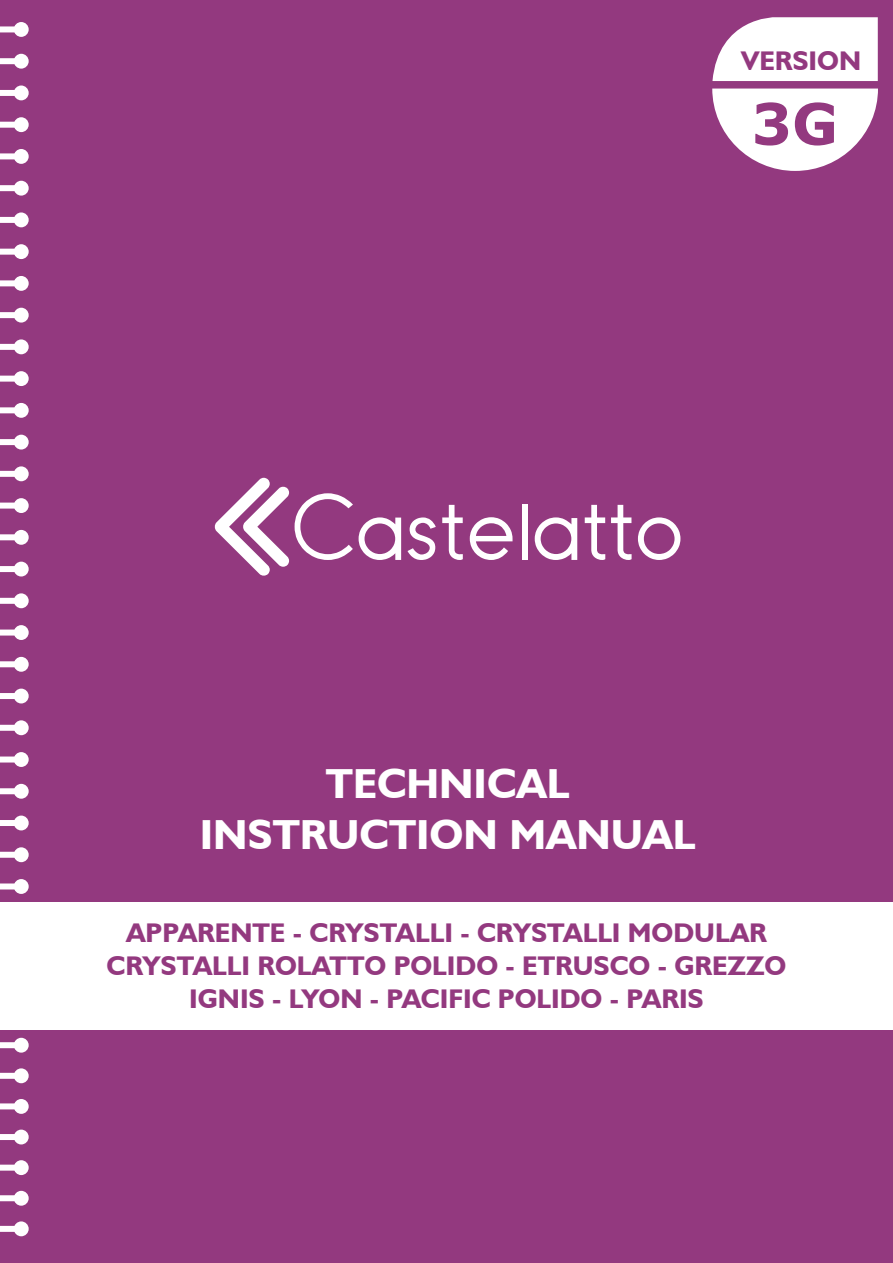
<style>
.page{position:relative;width:893px;height:1263px;background:#93397f}
.page>*{position:absolute;margin:0;border:0;box-sizing:border-box;transform-origin:0 0}
.t1{font:700 57px "Verdana";color:#93397f}
.t2{font:700 42px/50.4px "Humanist 521 BT";color:#fff;text-align:center}
.t3{font:700 27px "Humanist 521 BT";color:#93397f}
.t4{font:700 27px "Humanist 521 BT";letter-spacing:-.02em;color:#93397f}
</style>
<div class="page">
<div style="left:0;top:26px;width:17px;height:6px;background:#fff"></div>
<div style="left:14px;top:22px;width:15px;height:15px;background:#fff;border-radius:50%"></div>
<div style="left:0;top:280px;width:17px;height:6px;background:#fff"></div>
<div style="left:14px;top:276px;width:15px;height:15px;background:#fff;border-radius:50%"></div>
<div style="left:0;top:534px;width:17px;height:6px;background:#fff"></div>
<div style="left:14px;top:530px;width:15px;height:15px;background:#fff;border-radius:50%"></div>
<div style="left:0;top:153px;width:17px;height:6px;background:#fff"></div>
<div style="left:14px;top:149px;width:15px;height:15px;background:#fff;border-radius:50%"></div>
<div style="left:0;top:407px;width:17px;height:6px;background:#fff"></div>
<div style="left:14px;top:403px;width:15px;height:15px;background:#fff;border-radius:50%"></div>
<div style="left:0;top:661px;width:17px;height:6px;background:#fff"></div>
<div style="left:14px;top:657px;width:15px;height:15px;background:#fff;border-radius:50%"></div>
<div style="left:0;top:90px;width:17px;height:6px;background:#fff"></div>
<div style="left:14px;top:85px;width:15px;height:15px;background:#fff;border-radius:50%"></div>
<div style="left:0;top:344px;width:17px;height:6px;background:#fff"></div>
<div style="left:14px;top:339px;width:15px;height:15px;background:#fff;border-radius:50%"></div>
<div style="left:0;top:598px;width:17px;height:6px;background:#fff"></div>
<div style="left:14px;top:593px;width:15px;height:15px;background:#fff;border-radius:50%"></div>
<div style="left:0;top:217px;width:17px;height:6px;background:#fff"></div>
<div style="left:14px;top:212px;width:15px;height:15px;background:#fff;border-radius:50%"></div>
<div style="left:0;top:471px;width:17px;height:6px;background:#fff"></div>
<div style="left:14px;top:466px;width:15px;height:15px;background:#fff;border-radius:50%"></div>
<div style="left:0;top:725px;width:17px;height:6px;background:#fff"></div>
<div style="left:14px;top:720px;width:15px;height:15px;background:#fff;border-radius:50%"></div>
<div style="left:0;top:1042px;width:17px;height:6px;background:#fff"></div>
<div style="left:14px;top:1038px;width:15px;height:15px;background:#fff;border-radius:50%"></div>
<div style="left:0;top:820px;width:17px;height:6px;background:#fff"></div>
<div style="left:14px;top:815px;width:15px;height:15px;background:#fff;border-radius:50%"></div>
<div style="left:0;top:1134px;width:17px;height:6px;background:#fff"></div>
<div style="left:14px;top:1129px;width:15px;height:15px;background:#fff;border-radius:50%"></div>
<div style="left:0;top:58px;width:17px;height:6px;background:#fff"></div>
<div style="left:14px;top:54px;width:15px;height:15px;background:#fff;border-radius:50%"></div>
<div style="left:0;top:312px;width:17px;height:6px;background:#fff"></div>
<div style="left:14px;top:308px;width:15px;height:15px;background:#fff;border-radius:50%"></div>
<div style="left:0;top:566px;width:17px;height:6px;background:#fff"></div>
<div style="left:14px;top:562px;width:15px;height:14px;background:#fff;border-radius:50%"></div>
<div style="left:0;top:185px;width:17px;height:6px;background:#fff"></div>
<div style="left:14px;top:181px;width:15px;height:15px;background:#fff;border-radius:50%"></div>
<div style="left:0;top:439px;width:17px;height:6px;background:#fff"></div>
<div style="left:14px;top:435px;width:15px;height:14px;background:#fff;border-radius:50%"></div>
<div style="left:0;top:693px;width:17px;height:6px;background:#fff"></div>
<div style="left:14px;top:689px;width:15px;height:14px;background:#fff;border-radius:50%"></div>
<div style="left:0;top:788px;width:17px;height:6px;background:#fff"></div>
<div style="left:14px;top:784px;width:15px;height:15px;background:#fff;border-radius:50%"></div>
<div style="left:0;top:1103px;width:17px;height:6px;background:#fff"></div>
<div style="left:14px;top:1099px;width:15px;height:15px;background:#fff;border-radius:50%"></div>
<div style="left:0;top:122px;width:17px;height:6px;background:#fff"></div>
<div style="left:14px;top:117px;width:15px;height:15px;background:#fff;border-radius:50%"></div>
<div style="left:0;top:376px;width:17px;height:6px;background:#fff"></div>
<div style="left:14px;top:371px;width:15px;height:15px;background:#fff;border-radius:50%"></div>
<div style="left:0;top:629px;width:17px;height:6px;background:#fff"></div>
<div style="left:14px;top:625px;width:15px;height:15px;background:#fff;border-radius:50%"></div>
<div style="left:0;top:249px;width:17px;height:6px;background:#fff"></div>
<div style="left:14px;top:244px;width:15px;height:15px;background:#fff;border-radius:50%"></div>
<div style="left:0;top:503px;width:17px;height:6px;background:#fff"></div>
<div style="left:14px;top:498px;width:15px;height:15px;background:#fff;border-radius:50%"></div>
<div style="left:0;top:756px;width:17px;height:6px;background:#fff"></div>
<div style="left:14px;top:752px;width:15px;height:15px;background:#fff;border-radius:50%"></div>
<div style="left:0;top:1073px;width:17px;height:6px;background:#fff"></div>
<div style="left:14px;top:1068px;width:15px;height:15px;background:#fff;border-radius:50%"></div>
<div style="left:0;top:852px;width:17px;height:6px;background:#fff"></div>
<div style="left:14px;top:847px;width:15px;height:15px;background:#fff;border-radius:50%"></div>
<div style="left:0;top:1165px;width:17px;height:6px;background:#fff"></div>
<div style="left:14px;top:1160px;width:15px;height:15px;background:#fff;border-radius:50%"></div>
<div style="left:0;top:883px;width:17px;height:6px;background:#fff"></div>
<div style="left:14px;top:879px;width:15px;height:15px;background:#fff;border-radius:50%"></div>
<div style="left:0;top:1195px;width:17px;height:6px;background:#fff"></div>
<div style="left:14px;top:1191px;width:15px;height:15px;background:#fff;border-radius:50%"></div>
<div style="left:0;top:1226px;width:17px;height:6px;background:#fff"></div>
<div style="left:14px;top:1221px;width:15px;height:15px;background:#fff;border-radius:50%"></div>
<div style="left:0;top:902px;width:893px;height:128px;background:#fff"></div>
<svg style="left:712px;top:89px;width:166px;height:82px"></svg>
<svg style="left:712px;top:17px;width:166px;height:64px;background:#f4ecf2"></svg>
<svg style="left:215px;top:478px;width:74px;height:98px"></svg>
<svg style="left:295px;top:493px;width:58px;height:67px"></svg>
<svg style="left:359px;top:517px;width:42px;height:43px"></svg>
<svg style="left:407px;top:517px;width:29px;height:43px"></svg>
<svg style="left:442px;top:505px;width:21px;height:55px"></svg>
<svg style="left:470px;top:517px;width:42px;height:43px"></svg>
<div style="left:522px;top:505px;width:5px;height:55px;background:#fff"></div>
<svg style="left:535px;top:517px;width:42px;height:43px"></svg>
<svg style="left:585px;top:505px;width:20px;height:55px"></svg>
<svg style="left:611px;top:505px;width:21px;height:55px"></svg>
<svg style="left:638px;top:517px;width:42px;height:43px"></svg>
<p class="t3" style="left:741px;top:44px;width:122px">VERSION</p>
<h1 class="t1" style="left:751px;top:84px;width:88px">3G</h1>
<h2 class="t2" style="left:200px;top:758px;width:497px">TECHNICAL<br>INSTRUCTION MANUAL</h2>
<p class="t3" style="left:126px;top:916px;width:71px">APPARENTE</p>
<p class="t3" style="left:293px;top:916px;width:87px">- CRYSTALLI</p>
<p class="t3" style="left:460px;top:916px;width:87px">- CRYSTALLI</p>
<p class="t3" style="left:628px;top:916px;width:86px">MODULAR</p>
<p class="t3" style="left:107px;top:949px;width:70px">CRYSTALLI</p>
<p class="t3" style="left:257px;top:949px;width:20px">ROLATTO</p>
<p class="t3" style="left:394px;top:949px;width:148px">POLI DO - ETRUSCO</p>
<p class="t3" style="left:658px;top:949px;width:128px">- GREZZO</p>
<p class="t3" style="left:189px;top:982px;width:45px">IGNIS</p>
<p class="t4" style="left:272px;top:982px;width:387px">- LYON - PACI FIC POLI DO - PARIS</p>
</div>
